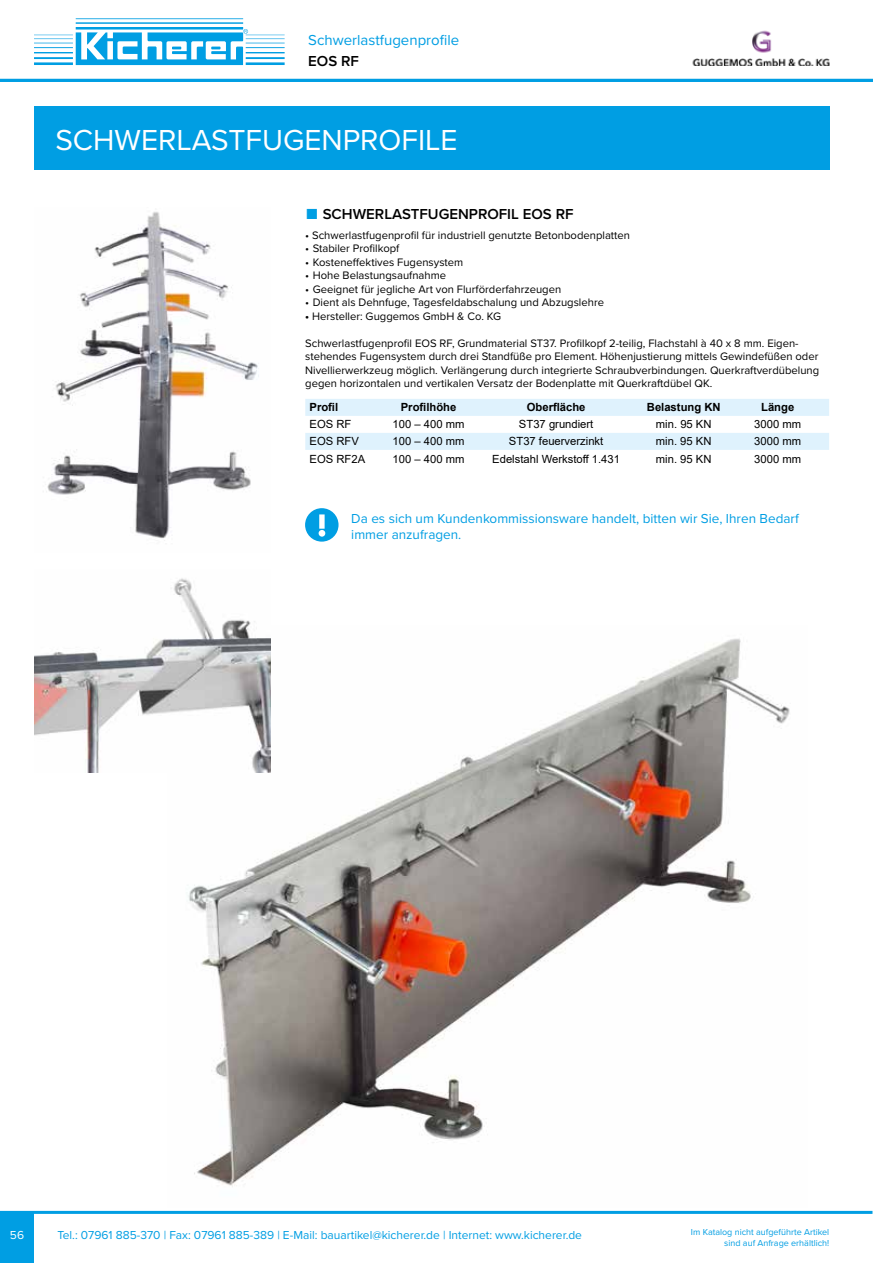
<style>
.page{position:relative;width:893px;height:1263px;background:#fff}
.page>*{position:absolute;margin:0;border:0;box-sizing:border-box;transform-origin:0 0}
.t1{font:30px "Proxima Nova";color:#fff}
.t2{font:600 15px "Proxima Nova";color:#000}
.t3{font:15px "Proxima Nova";color:#009ee3}
.t4{font:13.5px/16.2px "Proxima Nova";color:#009ee3}
.t5{font:12px "Proxima Nova";color:#009ee3}
.t6{font:12px "Proxima Nova";color:#fff}
.t7{font:11.25px/13.5px "Proxima Nova";color:#000}
.t8{font:11.25px "Arial";color:#000}
.t9{font:700 11.25px "Arial";color:#000}
.t10{font:9px/10.8px "Proxima Nova";color:#009ee3;text-align:right}
.s1{font-weight:700}
</style>
<div class="page">
<hr style="left:0;top:79px;width:873px;height:3px;background:#009ee3">
<div style="left:0;top:1211px;width:34px;height:52px;background:#009ee3"></div>
<hr style="left:0;top:1211px;width:872px;height:3px;background:#009ee3">
<img style="left:188px;top:638px;width:602px;height:549px">
<svg style="left:305px;top:399px;width:524px;height:51px"></svg>
<div style="left:34px;top:106px;width:795px;height:64px;background:#009ee3"></div>
<div style="left:305px;top:508px;width:34px;height:34px;background:#009ee3;border-radius:50%"></div>
<svg style="left:319px;top:514px;width:6px;height:23px"></svg>
<img style="left:34px;top:578px;width:236px;height:195px">
<img style="left:46px;top:212px;width:213px;height:329px">
<img style="left:692px;top:30px;width:137px;height:36px">
<svg style="left:34px;top:18px;width:251px;height:47px"></svg>
<h2 class="t3" style="left:308px;top:29px;width:152px">Schwerlastfugenprofile</h2>
<h2 class="t2" style="left:308px;top:49px;width:52px">EOS RF</h2>
<h1 class="t1" style="left:55px;top:118px;width:404px">SCHWERLASTFUGENPROFILE</h1>
<h2 class="t2" style="left:323px;top:203px;width:252px">SCHWERLASTFUGENPROFIL EOS RF</h2>
<p class="t7" style="left:305px;top:228px;width:326px">• Schwerlastfugenprofil für industriell genutzte Betonbodenplatten</p>
<p class="t7" style="left:305px;top:241px;width:96px">• Stabiler Profilkopf</p>
<p class="t7" style="left:305px;top:255px;width:160px">• Kosteneffektives Fugensystem</p>
<p class="t7" style="left:305px;top:268px;width:142px">• Hohe Belastungsaufnahme</p>
<p class="t7" style="left:305px;top:282px;width:258px">• Geeignet für jegliche Art von Flurförderfahrzeugen</p>
<p class="t7" style="left:305px;top:295px;width:300px">• Dient als Dehnfuge, Tagesfeldabschalung und Abzugslehre</p>
<p class="t7" style="left:305px;top:309px;width:197px"><span class="s1">•</span> Hersteller: Guggemos GmbH &amp; Co. KG</p>
<p class="t7" style="left:305px;top:336px;width:515px">Schwerlastfugenprofil EOS RF, Grundmaterial ST37. Profilkopf 2-teilig, Flachstahl à 40 x 8 mm. Eigen&shy;stehendes Fugensystem durch drei Standfüße pro Element. Höhenjustierung mittels Gewindefüßen oder Nivellierwerkzeug möglich. Verlängerung durch integrierte Schraubverbindungen. Querkraftverdübelung gegen horizontalen und vertikalen Versatz der Bodenplatte mit Querkraftdübel QK.</p>
<p class="t9" style="left:310px;top:400px;width:30px">Profil</p>
<p class="t9" style="left:401px;top:400px;width:57px">Profilhöhe</p>
<p class="t9" style="left:527px;top:400px;width:60px">Oberfläche</p>
<p class="t9" style="left:647px;top:400px;width:75px">Belastung KN</p>
<p class="t9" style="left:761px;top:400px;width:35px">Länge</p>
<p class="t8" style="left:310px;top:417px;width:43px">EOS RF</p>
<p class="t8" style="left:393px;top:417px;width:73px">100 – 400 mm</p>
<p class="t8" style="left:519px;top:417px;width:76px">ST37 grundiert</p>
<p class="t8" style="left:656px;top:417px;width:57px">min. 95 KN</p>
<p class="t8" style="left:754px;top:417px;width:48px">3000 mm</p>
<p class="t8" style="left:310px;top:434px;width:51px">EOS RFV</p>
<p class="t8" style="left:393px;top:434px;width:73px">100 – 400 mm</p>
<p class="t8" style="left:509px;top:434px;width:96px">ST37 feuerverzinkt</p>
<p class="t8" style="left:656px;top:434px;width:57px">min. 95 KN</p>
<p class="t8" style="left:754px;top:434px;width:48px">3000 mm</p>
<p class="t8" style="left:309px;top:451px;width:57px">EOS RF2A</p>
<p class="t8" style="left:393px;top:451px;width:73px">100 – 400 mm</p>
<p class="t8" style="left:492px;top:451px;width:129px">Edelstahl Werkstoff 1.431</p>
<p class="t8" style="left:656px;top:451px;width:57px">min. 95 KN</p>
<p class="t8" style="left:754px;top:451px;width:48px">3000 mm</p>
<p class="t4" style="left:351px;top:509px;width:449px">Da es sich um Kundenkommissionsware handelt, bitten wir Sie, Ihren Bedarf immer anzufragen.</p>
<p class="t6" style="left:10px;top:1226px;width:16px">56</p>
<p class="t10" style="left:691px;top:1226px;width:140px">Im Katalog nicht aufgeführte Artikel sind auf Anfrage erhältlich!</p>
<p class="t5" style="left:57px;top:1226px;width:526px">Tel.: 07961 885-370 | Fax: 07961 885-389 | E-Mail: bauartikel@kicherer.de | Internet: www.kicherer.de</p>
</div>
